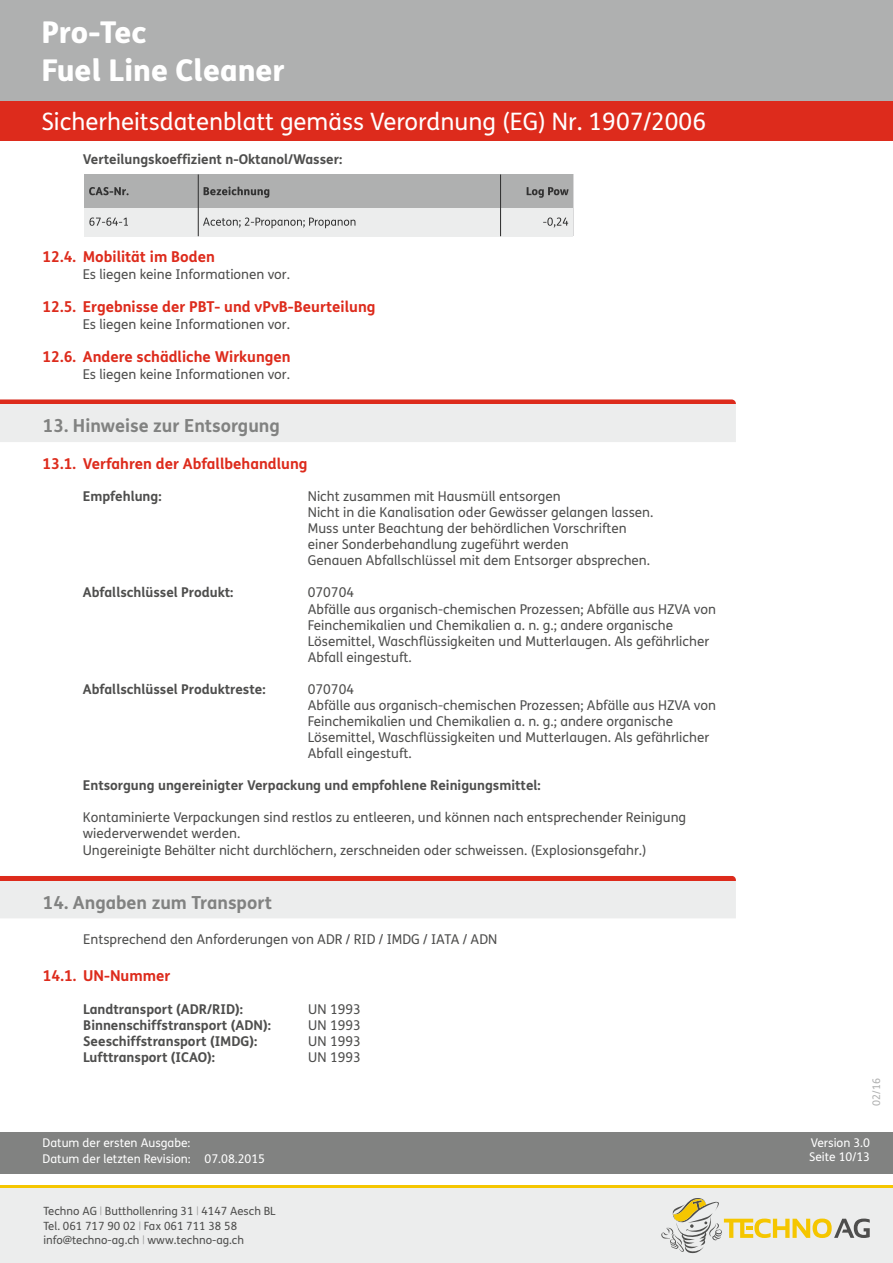
<style>
.page{position:relative;width:893px;height:1263px;background:#fff}
.page>*{position:absolute;margin:0;border:0;box-sizing:border-box;transform-origin:0 0}
.t1{font:700 30px/37.7px "FS Me";color:#fff}
.t2{font:24px "FS Me";color:#fff}
.t3{font:700 18px "FS Me";color:#818281}
.t4{font:700 15px "FS Me";color:#dd2b1c}
.t5{font:13.5px/16px "FS Me";color:#4e4e4d}
.t6{font:700 13.5px "FS Me";color:#4e4e4d}
.t7{font:12px/14.2px "FS Me";color:#fff}
.t8{font:11.4px/14.4px "FS Me";color:#4e4e4d}
.t9{font:10.5px "FS Me";color:#afb0b0}
.t10{font:8.1px "FS Me";color:#999}
</style>
<div class="page">
<div style="left:0;top:1132px;width:893px;height:41px;background:#818281"></div>
<div style="left:0;top:1185px;width:893px;height:78px;background:#eceded"></div>
<hr style="left:0;top:1185px;width:893px;height:3px;background:#f5c600">
<div style="left:0;top:0;width:893px;height:102px;background:#afb0b0"></div>
<div style="left:0;top:102px;width:893px;height:39px;background:#dd2b1c"></div>
<svg style="left:661px;top:1198px;width:209px;height:55px"></svg>
<div style="left:0;top:404px;width:736px;height:38px;background:#eceded"></div>
<div style="left:0;top:399px;width:736px;height:5px;background:#dd2b1c"></div>
<div style="left:0;top:881px;width:736px;height:37px;background:#eceded"></div>
<div style="left:0;top:876px;width:736px;height:5px;background:#dd2b1c"></div>
<div style="left:84px;top:174px;width:114px;height:34px;background:#afb0b0"></div>
<svg style="left:89px;top:187px;width:40px;height:8px"></svg>
<div style="left:198px;top:174px;width:303px;height:34px;background:#afb0b0"></div>
<svg style="left:204px;top:187px;width:65px;height:11px"></svg>
<div style="left:501px;top:174px;width:72px;height:34px;background:#afb0b0"></div>
<svg style="left:527px;top:187px;width:41px;height:11px"></svg>
<div style="left:84px;top:208px;width:114px;height:28px;background:#eceded"></div>
<svg style="left:89px;top:217px;width:39px;height:9px"></svg>
<div style="left:198px;top:208px;width:303px;height:28px;background:#eceded"></div>
<svg style="left:203px;top:217px;width:152px;height:11px"></svg>
<div style="left:501px;top:208px;width:72px;height:28px;background:#eceded"></div>
<svg style="left:543px;top:217px;width:25px;height:11px"></svg>
<hr style="left:198px;top:174px;width:1px;height:62px;background:#323232">
<hr style="left:500px;top:174px;width:1px;height:62px;background:#323232">
<h1 class="t1" style="left:42px;top:17px;width:245px">Pro-Tec<br>Fuel Line Cleaner</h1>
<h2 class="t2" style="left:42px;top:112px;width:666px">Sicherheitsdatenblatt gemäss Verordnung (EG) Nr. 1907/2006</h2>
<p class="t6" style="left:83px;top:154px;width:261px">Verteilungskoeffizient n-Oktanol/Wasser:</p>
<p class="t4" style="left:42px;top:251px;width:174px">12.4. Mobilität im Boden</p>
<p class="t4" style="left:42px;top:301px;width:335px">12.5. Ergebnisse der PBT- und vPvB-Beurteilung</p>
<p class="t4" style="left:42px;top:351px;width:250px">12.6. Andere schädliche Wirkungen</p>
<p class="t5" style="left:83px;top:267px;width:209px">Es liegen keine Informationen vor.</p>
<p class="t5" style="left:83px;top:317px;width:209px">Es liegen keine Informationen vor.</p>
<p class="t5" style="left:83px;top:367px;width:209px">Es liegen keine Informationen vor.</p>
<h3 class="t3" style="left:43px;top:419px;width:239px">13. Hinweise zur Entsorgung</h3>
<p class="t4" style="left:42px;top:457px;width:267px">13.1. Verfahren der Abfallbehandlung</p>
<p class="t6" style="left:83px;top:491px;width:80px">Empfehlung:</p>
<p class="t5" style="left:308px;top:490px;width:347px">Nicht zusammen mit Hausmüll entsorgen<br>Nicht in die Kanalisation oder Gewässer gelangen lassen.<br>Muss unter Beachtung der behördlichen Vorschriften einer Sonderbehandlung zugeführt werden<br>Genauen Abfallschlüssel mit dem Entsorger absprechen.</p>
<p class="t6" style="left:83px;top:587px;width:152px">Abfallschlüssel Produkt:</p>
<p class="t5" style="left:308px;top:586px;width:410px">070704<br>Abfälle aus organisch-chemischen Prozessen; Abfälle aus HZVA von Feinchemikalien und Chemikalien a. n. g.; andere organische Lösemittel, Waschflüssigkeiten und Mutterlaugen. Als gefährlicher Abfall eingestuft.</p>
<p class="t6" style="left:83px;top:684px;width:184px">Abfallschlüssel Produktreste:</p>
<p class="t5" style="left:308px;top:682px;width:410px">070704<br>Abfälle aus organisch-chemischen Prozessen; Abfälle aus HZVA von Feinchemikalien und Chemikalien a. n. g.; andere organische Lösemittel, Waschflüssigkeiten und Mutterlaugen. Als gefährlicher Abfall eingestuft.</p>
<p class="t6" style="left:83px;top:780px;width:460px">Entsorgung ungereinigter Verpackung und empfohlene Reinigungsmittel:</p>
<p class="t5" style="left:83px;top:811px;width:605px">Kontaminierte Verpackungen sind restlos zu entleeren, und können nach entsprechender Reinigung wiederverwendet werden.<br>Ungereinigte Behälter nicht durchlöchern, zerschneiden oder schweissen. (Explosionsgefahr.)</p>
<h3 class="t3" style="left:43px;top:895px;width:231px">14. Angaben zum Transport</h3>
<p class="t5" style="left:83px;top:933px;width:416px">Entsprechend den Anforderungen von ADR / RID / IMDG / IATA / ADN</p>
<p class="t4" style="left:43px;top:970px;width:129px">14.1. UN-Nummer</p>
<p class="t6" style="left:83px;top:1003px;width:161px">Landtransport (ADR/RID):</p>
<p class="t5" style="left:308px;top:1002px;width:54px">UN 1993</p>
<p class="t6" style="left:83px;top:1019px;width:189px">Binnenschiffstransport (ADN):</p>
<p class="t5" style="left:308px;top:1018px;width:54px">UN 1993</p>
<p class="t6" style="left:83px;top:1035px;width:176px">Seeschiffstransport (IMDG):</p>
<p class="t5" style="left:308px;top:1034px;width:54px">UN 1993</p>
<p class="t6" style="left:83px;top:1051px;width:133px">Lufttransport (ICAO):</p>
<p class="t5" style="left:308px;top:1050px;width:54px">UN 1993</p>
<p class="t7" style="left:43px;top:1136px;width:224px;line-height:15.8px">Datum der ersten Ausgabe:<br>Datum der letzten Revision: 07.08.2015</p>
<p class="t8" style="left:43px;top:1205px;width:234px">Techno AG Butthollenring 31 4147 Aesch BL<br>Tel. 061 717 90 02 Fax 061 711 38 58 info@techno-ag.ch www.techno-ag.ch</p>
<p class="t10" style="left:100px;top:1207px;width:4px">|</p>
<p class="t10" style="left:196px;top:1207px;width:4px">|</p>
<p class="t10" style="left:139px;top:1221px;width:4px">|</p>
<p class="t10" style="left:142px;top:1236px;width:4px">|</p>
<p class="t9" style="left:872px;top:1106px;width:29px;rotate:-90deg">02/16</p>
<p class="t7" style="left:809px;top:1137px;width:62px">Version 3.0<br>Seite 10/13</p>
</div>
